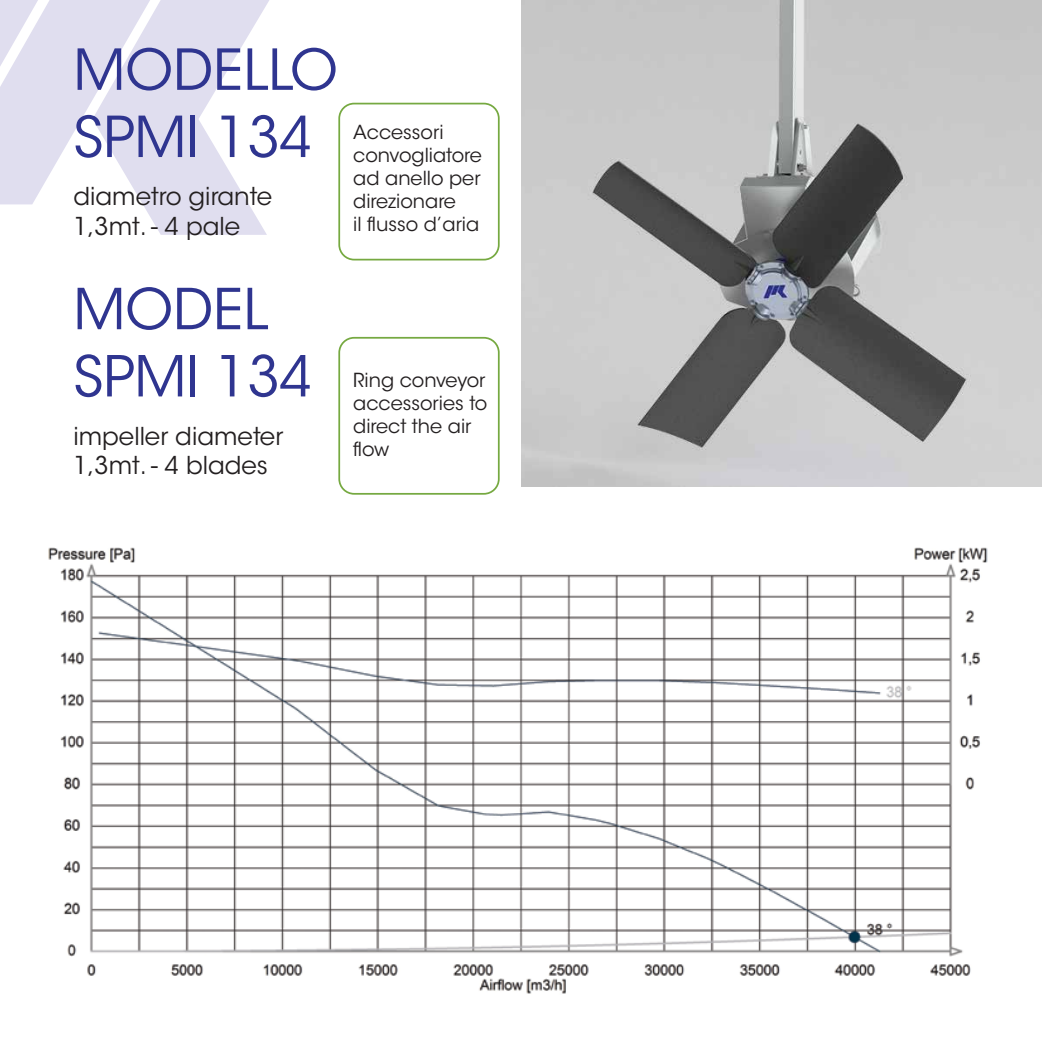
<style>
.page{position:relative;width:1042px;height:1042px;background:#fff}
.page>*{position:absolute;margin:0;border:0;box-sizing:border-box;transform-origin:0 0}
.t1{font:56px/67.2px "ITC Avant Garde Std";color:#2f3590}
.t2{font:24.5px/29.4px "ITC Avant Garde Std";color:#231f20}
.t3{font:19.25px/23.1px "ITC Avant Garde Std";color:#231f20}
</style>
<div class="page">
<svg style="left:0;top:0;width:269px;height:235px"></svg>
<img style="left:48px;top:547px;width:940px;height:447px">
<img style="left:521px;top:0;width:521px;height:486px">
<div style="left:338px;top:103px;width:162px;height:157px;border:2px solid #76a941;border-radius:15px"></div>
<div style="left:338px;top:337px;width:162px;height:158px;border:2px solid #76a941;border-radius:15px"></div>
<h1 class="t1" style="left:73px;top:37px;width:266px">MODELLO<br>SPMI 134</h1>
<p class="t2" style="left:73px;top:182px;width:200px">diametro girante<br>1,3mt. - 4 pale</p>
<p class="t3" style="left:353px;top:120px;width:130px">Accessori convogliatore ad anello per direzionare<br>il flusso d’aria</p>
<h1 class="t1" style="left:73px;top:276px;width:240px">MODEL<br>SPMI 134</h1>
<p class="t2" style="left:73px;top:422px;width:211px">impeller diameter<br>1,3mt. - 4 blades</p>
<p class="t3" style="left:353px;top:369px;width:135px">Ring conveyor accessories to direct the air flow</p>
</div>
